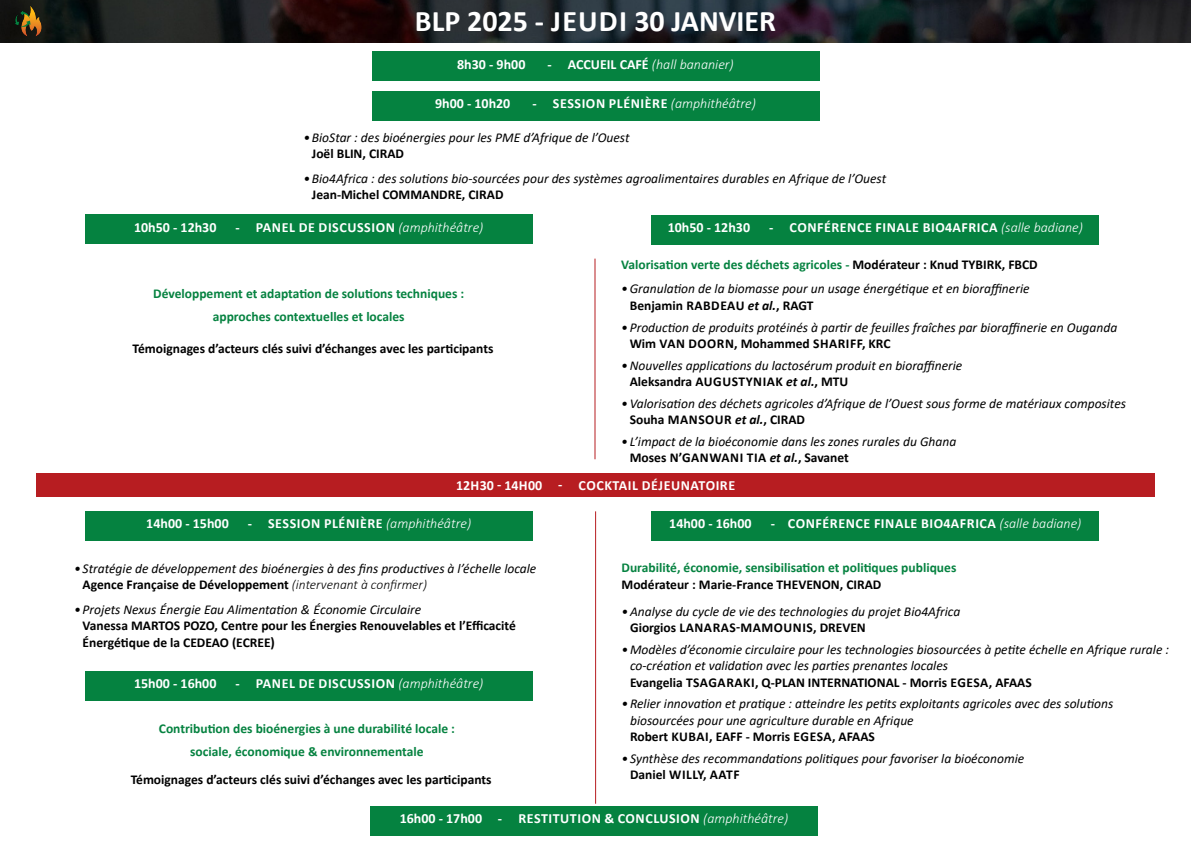
<style>
.page{position:relative;width:1191px;height:842px;background:#fff}
.page>*{position:absolute;margin:0;border:0;box-sizing:border-box;transform-origin:0 0}
.t1{font:700 30px "Calibri";color:#fff}
.t2{font:700 14px "Calibri";letter-spacing:.04em;color:#fff}
.t3{font:700 14px "Calibri";color:#fff}
.t4{font:italic 300 14px "Calibri";color:#fff}
.t5{font:italic 13.5px/16.2px "Calibri";color:#000}
.t6{font:700 13.5px/16.8px "Calibri";color:#000}
.t7{font:700 13.5px "Calibri";color:#058240}
.t8{font:700 13.5px "Calibri";letter-spacing:.04em;color:#000}
.s1{font-weight:700;font-style:normal}
.s2{font-weight:300;font-style:italic}
.s3{color:#000}
.s4{font-style:italic}
.s5{font-size:14px}
</style>
<div class="page">
<img style="left:0;top:0;width:1191px;height:43px">
<img style="left:12px;top:5px;width:31px;height:31px">
<div style="left:372px;top:52px;width:447px;height:29px;background:#058240"></div>
<hr style="left:594px;top:259px;width:1px;height:200px;background:#b71d21">
<div style="left:372px;top:91px;width:447px;height:29px;background:#058240"></div>
<div style="left:651px;top:215px;width:448px;height:30px;background:#058240"></div>
<div style="left:36px;top:473px;width:1119px;height:24px;background:#b71d21"></div>
<div style="left:85px;top:215px;width:447px;height:29px;background:#058240"></div>
<hr style="left:595px;top:511px;width:1px;height:293px;background:#b71d21">
<div style="left:370px;top:806px;width:447px;height:29px;background:#058240"></div>
<div style="left:85px;top:511px;width:447px;height:30px;background:#058240"></div>
<div style="left:85px;top:671px;width:447px;height:29px;background:#058240"></div>
<div style="left:651px;top:511px;width:448px;height:30px;background:#058240"></div>
<p class="t1" style="left:415px;top:0;width:363px">BLP 2025 - JEUDI 30 JANVIER</p>
<p class="t3" style="left:457px;top:54px;width:70px">8h30 - 9h00</p>
<p class="t4" style="left:547px;top:55px;width:188px"><span class="s1">- ACCUEIL CAFÉ</span> (hall bananier)</p>
<p class="t3" style="left:435px;top:93px;width:77px">9h00 - 10h20</p>
<p class="t2" style="left:532px;top:93px;width:225px">- SESSION PLÉNIÈRE <span class="s2">(amphithéâtre)</span></p>
<p class="t5" style="left:303px;top:129px;width:328px">•BioStar : des bioénergies pour les PME d’Afrique de l’Ouest</p>
<p class="t6" style="left:312px;top:145px;width:94px">Joël BLIN, CIRAD</p>
<p class="t5" style="left:303px;top:170px;width:584px">•Bio4Africa : des solutions bio-sourcées pour des systèmes agroalimentaires durables en Afrique de l’Ouest</p>
<p class="t6" style="left:312px;top:186px;width:193px">Jean-Michel COMMANDRE, CIRAD</p>
<p class="t3" style="left:134px;top:217px;width:84px">10h50 - 12h30</p>
<p class="t2" style="left:235px;top:217px;width:249px">- PANEL DE DISCUSSION <span class="s2">(amphithéâtre)</span></p>
<p class="t7" style="left:153px;top:284px;width:312px">Développement et adaptation de solutions techniques :</p>
<p class="t7" style="left:213px;top:307px;width:193px">approches contextuelles et locales</p>
<p class="t6" style="left:132px;top:340px;width:362px">Témoignages d’acteurs clés suivi d’échanges avec les participants</p>
<p class="t3" style="left:667px;top:218px;width:84px">10h50 - 12h30</p>
<p class="t2" style="left:769px;top:218px;width:315px">- CONFÉRENCE FINALE BIO4AFRICA <span class="s2">(salle badiane)</span></p>
<p class="t7" style="left:621px;top:255px;width:418px">Valorisation verte des déchets agricoles - <span class="s3">Modérateur : Knud TYBIRK, FBCD</span></p>
<p class="t5" style="left:621px;top:280px;width:410px">•Granulation de la biomasse pour un usage énergétique et en bioraffinerie</p>
<p class="t6" style="left:630px;top:297px;width:185px">Benjamin RABDEAU <span class="s4">et al.</span>, RAGT</p>
<p class="t5" style="left:621px;top:318px;width:497px">• Production de produits protéinés à partir de feuilles fraîches par bioraffinerie en Ouganda</p>
<p class="t6" style="left:630px;top:335px;width:262px">Wim VAN DOORN, Mohammed SHARIFF, KRC</p>
<p class="t5" style="left:621px;top:356px;width:343px">•Nouvelles applications du lactosérum produit en bioraffinerie</p>
<p class="t6" style="left:630px;top:373px;width:220px">Aleksandra AUGUSTYNIAK <span class="s4">et al.</span>, MTU</p>
<p class="t5" style="left:621px;top:394px;width:506px">•Valorisation des déchets agricoles d’Afrique de l’Ouest sous forme de matériaux composites</p>
<p class="t6" style="left:630px;top:411px;width:177px">Souha MANSOUR <span class="s4">et al.</span>, CIRAD</p>
<p class="t5" style="left:621px;top:433px;width:336px">• L’impact de la bioéconomie dans les zones rurales du Ghana</p>
<p class="t6" style="left:630px;top:449px;width:221px">Moses N’GANWANI TIA <span class="s4">et al.</span>, Savanet</p>
<p class="t2" style="left:456px;top:476px;width:281px">12H30 - 14H00 - COCKTAIL DÉJEUNATOIRE</p>
<p class="t3" style="left:146px;top:514px;width:84px">14h00 - 15h00</p>
<p class="t2" style="left:248px;top:514px;width:225px">- SESSION PLÉNIÈRE <span class="s2">(amphithéâtre)</span></p>
<p class="t5" style="left:74px;top:560px;width:464px">• Stratégie de développement des bioénergies à des fins productives à l’échelle locale</p>
<p class="t6" style="left:83px;top:576px;width:346px">Agence Française de Développement <span class="s2">(intervenant à confirmer)</span></p>
<p class="t5" style="left:74px;top:601px;width:349px">• Projets Nexus Énergie Eau Alimentation &amp; Économie Circulaire</p>
<p class="t6" style="left:83px;top:617px;width:435px">Vanessa MARTOS POZO, Centre pour les Énergies Renouvelables et l’Efficacité<br>Énergétique de la CEDEAO (ECREE<span class="s5">)</span></p>
<p class="t3" style="left:134px;top:673px;width:84px">15h00 - 16h00</p>
<p class="t2" style="left:235px;top:673px;width:249px">- PANEL DE DISCUSSION <span class="s2">(amphithéâtre)</span></p>
<p class="t7" style="left:159px;top:718px;width:297px">Contribution des bioénergies à une durabilité locale :</p>
<p class="t7" style="left:190px;top:742px;width:235px">sociale, économique &amp; environnementale</p>
<p class="t6" style="left:131px;top:771px;width:362px">Témoignages d’acteurs clés suivi d’échanges avec les participants</p>
<p class="t3" style="left:669px;top:514px;width:84px">14h00 - 16h00</p>
<p class="t2" style="left:770px;top:514px;width:312px">- CONFÉRENCE FINALE BIO4AFRICA <span class="s2">(salle badiane)</span></p>
<p class="t7" style="left:621px;top:558px;width:336px">Durabilité, économie, sensibilisation et politiques publiques</p>
<p class="t6" style="left:621px;top:575px;width:261px">Modérateur : Marie-France THEVENON, CIRAD</p>
<p class="t5" style="left:621px;top:603px;width:340px">•Analyse du cycle de vie des technologies du projet Bio4Africa</p>
<p class="t8" style="left:630px;top:618px;width:237px">Giorgios LANARAS-MAMOUNIS, DREVEN</p>
<p class="t5" style="left:630px;top:641px;width:540px;text-indent:-9px">•Modèles d’économie circulaire pour les technologies biosourcées à petite échelle en Afrique rurale : co-création et validation avec les parties prenantes locales</p>
<p class="t6" style="left:630px;top:673px;width:403px">Evangelia TSAGARAKI, Q-PLAN INTERNATIONAL - Morris EGESA, AFAAS</p>
<p class="t5" style="left:630px;top:695px;width:485px;text-indent:-9px">•Relier innovation et pratique : atteindre les petits exploitants agricoles avec des solutions biosourcées pour une agriculture durable en Afrique</p>
<p class="t6" style="left:630px;top:728px;width:246px">Robert KUBAI, EAFF - Morris EGESA, AFAAS</p>
<p class="t5" style="left:621px;top:750px;width:404px">• Synthèse des recommandations politiques pour favoriser la bioéconomie</p>
<p class="t6" style="left:630px;top:766px;width:111px">Daniel WILLY, AATF</p>
<p class="t2" style="left:400px;top:808px;width:390px">16h00 - 17h00 - RESTITUTION &amp; CONCLUSION <span class="s2">(amphithéâtre)</span></p>
</div>
